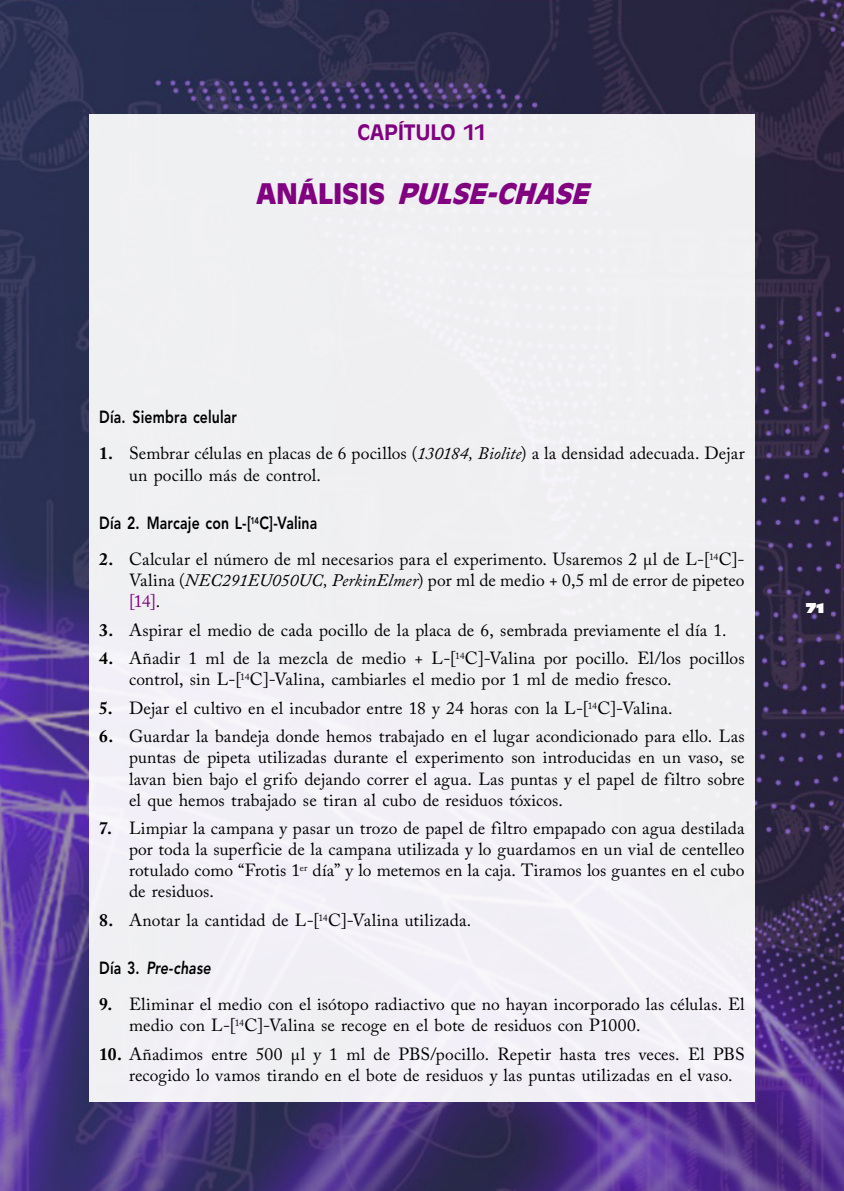
<style>
.page{position:relative;width:844px;height:1191px;background:#fff}
.page>*{position:absolute;margin:0;border:0;box-sizing:border-box;transform-origin:0 0}
.t1{font:italic 900 28px "Antique Olive Std";color:#800080}
.t2{font:700 21px "Antique Olive Std";letter-spacing:-.01em;color:#800080}
.t3{font:17.5px/21.2px "Adobe Caslon Pro";letter-spacing:.005em;color:#000}
.t4{font:800 17.5px "Avenir LT Std";letter-spacing:.01em;color:#000;scale:.8 1}
.t5{font:italic 800 17.5px "Avenir LT Std";letter-spacing:.01em;color:#000;scale:.8 1}
.t6{font:14px "Antique Olive Std Nord";color:#fff}
.s1{font-style:normal}
.s2{font-weight:700}
.s3{font-style:italic}
.s4{color:#800080}
</style>
<div class="page">
<img style="left:0;top:0;width:843px;height:1191px">
<div style="left:89px;top:114px;width:665px;height:987px;background:#f0f0f2"></div>
<p class="t2" style="left:357px;top:120px;width:130px">CAPÍTULO 11</p>
<h1 class="t1" style="left:256px;top:177px;width:342px"><span class="s1">A N Á L I S I S</span> PULSE-CHASE</h1>
<p class="t4" style="left:99px;top:407px;width:174px">Día. Siembra celular</p>
<p class="t3" style="left:129px;top:443px;width:617px;text-indent:-30px"><span class="s2">1.</span> Sembrar células en placas de 6 pocillos (<span class="s3">130184, Biolite</span>) a la densidad adecuada. Dejar un pocillo más de control.</p>
<p class="t4" style="left:99px;top:512px;width:274px">Día 2. Marcaje con L-[<sup>14</sup>C]-Valina</p>
<p class="t3" style="left:129px;top:548px;width:617px;text-align:justify;text-indent:-30px"><span class="s2">2.</span> Calcular el número de ml necesarios para el experimento. Usaremos 2 µl de L-[<sup>14</sup>C]- Valina (<span class="s3">NEC291EU050UC, PerkinElmer</span>) por ml de medio + 0,5 ml de error de pipeteo <span class="s4">[14]</span>.</p>
<p class="t3" style="left:99px;top:619px;width:628px"><span class="s2">3.</span> Aspirar el medio de cada pocillo de la placa de 6, sembrada previamente el día 1.</p>
<p class="t3" style="left:129px;top:647px;width:617px;text-indent:-30px"><span class="s2">4.</span> Añadir 1 ml de la mezcla de medio + L-[<sup>14</sup>C]-Valina por pocillo. El/los pocillos control, sin L-[<sup>14</sup>C]-Valina, cambiarles el medio por 1 ml de medio fresco.</p>
<p class="t3" style="left:99px;top:697px;width:574px"><span class="s2">5.</span> Dejar el cultivo en el incubador entre 18 y 24 horas con la L-[<sup>14</sup>C]-Valina.</p>
<p class="t3" style="left:129px;top:725px;width:617px;text-align:justify;text-indent:-30px"><span class="s2">6.</span> Guardar la bandeja donde hemos trabajado en el lugar acondicionado para ello. Las puntas de pipeta utilizadas durante el experimento son introducidas en un vaso, se lavan bien bajo el grifo dejando correr el agua. Las puntas y el papel de filtro sobre el que hemos trabajado se tiran al cubo de residuos tóxicos.</p>
<p class="t3" style="left:129px;top:817px;width:617px;text-align:justify;text-indent:-30px"><span class="s2">7.</span> Limpiar la campana y pasar un trozo de papel de filtro empapado con agua destilada por toda la superficie de la campana utilizada y lo guardamos en un vial de centelleo rotulado como “Frotis 1<sup>er</sup> día” y lo metemos en la caja. Tiramos los guantes en el cubo de residuos.</p>
<p class="t3" style="left:99px;top:909px;width:373px"><span class="s2">8.</span> Anotar la cantidad de L-[<sup>14</sup>C]-Valina utilizada.</p>
<p class="t5" style="left:99px;top:958px;width:141px"><span class="s1">Día 3.</span> Pre-chase</p>
<p class="t3" style="left:129px;top:993px;width:617px;text-indent:-30px"><span class="s2">9.</span> Eliminar el medio con el isótopo radiactivo que no hayan incorporado las células. El medio con L-[<sup>14</sup>C]-Valina se recoge en el bote de residuos con P1000.</p>
<p class="t3" style="left:129px;top:1043px;width:617px;text-indent:-30px"><span class="s2">10.</span> Añadimos entre 500 μl y 1 ml de PBS/pocillo. Repetir hasta tres veces. El PBS recogido lo vamos tirando en el bote de residuos y las puntas utilizadas en el vaso.</p>
<p class="t6" style="left:805px;top:599px;width:20px">71</p>
</div>
